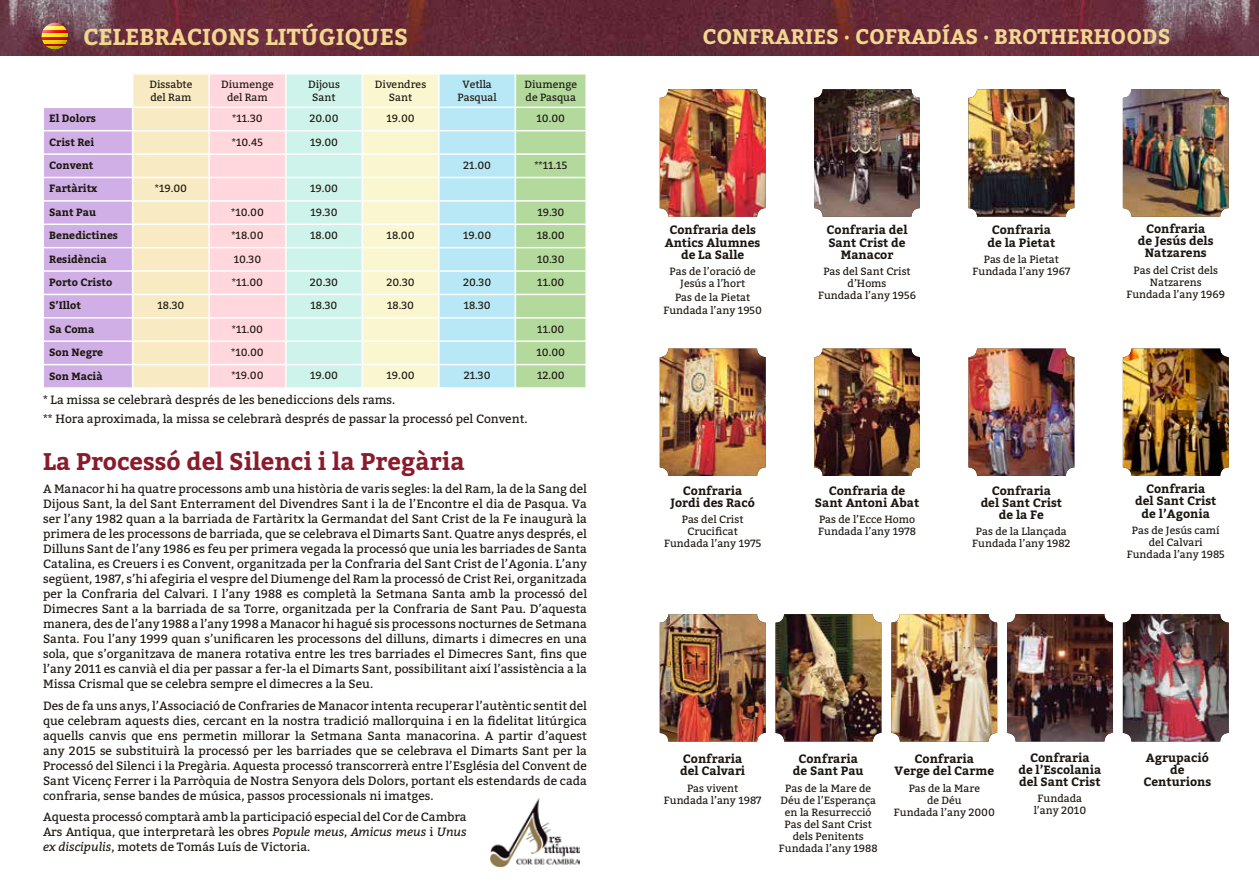
<style>
.page{position:relative;width:1259px;height:893px;background:#fff}
.page>*{position:absolute;margin:0;border:0;box-sizing:border-box;transform-origin:0 0}
.t1{font:700 24px "Bitter";color:#891c2c}
.t2{font:700 22.95px "Bitter";color:#f2d790}
.t3{font:700 21px "Bitter";color:#f2d790}
.t4{font:12px/15px "Bitter";color:#1b160f;text-align:justify}
.t5{font:700 12px/12.3px "Bitter";color:#1b160f;text-align:center}
.t6{font:10.5px/12px "Bitter";color:#1b160f;text-align:center}
.t7{font:700 10.5px "Bitter";color:#1b160f}
.s1{font-style:italic}
</style>
<div class="page">
<img style="left:0;top:0;width:1259px;height:55px">
<svg style="left:40px;top:21px;width:28px;height:29px"></svg>
<svg style="left:43px;top:74px;width:543px;height:313px;background:#dee1d9"></svg>
<hr style="left:515px;top:364px;width:72px;height:1px;background:#fff">
<hr style="left:514px;top:365px;width:2px;height:22px;background:#fff">
<hr style="left:585px;top:365px;width:2px;height:22px;background:#fff">
<img style="left:660px;top:614px;width:105px;height:127px">
<img style="left:775px;top:614px;width:106px;height:127px">
<img style="left:891px;top:614px;width:106px;height:127px">
<img style="left:1007px;top:614px;width:106px;height:127px">
<img style="left:1123px;top:614px;width:105px;height:127px">
<img style="left:660px;top:349px;width:105px;height:127px">
<img style="left:814px;top:349px;width:106px;height:127px">
<img style="left:968px;top:349px;width:106px;height:127px">
<img style="left:1123px;top:349px;width:105px;height:127px">
<img style="left:660px;top:89px;width:105px;height:128px">
<img style="left:814px;top:89px;width:106px;height:128px">
<img style="left:968px;top:89px;width:106px;height:128px">
<img style="left:1123px;top:89px;width:105px;height:128px">
<img style="left:490px;top:798px;width:89px;height:69px">
<h2 class="t2" style="left:83px;top:22px;width:326px">CELEBRACIONS LITÚGIQUES</h2>
<p class="t6" style="left:149px;top:77px;width:44px;line-height:13.5px;text-align:left">Dissabte del Ram</p>
<p class="t6" style="left:221px;top:77px;width:54px;line-height:13.5px">Diumenge del Ram</p>
<p class="t6" style="left:308px;top:77px;width:33px;line-height:13.5px">Dijous<br>Sant</p>
<p class="t6" style="left:375px;top:77px;width:53px;line-height:13.5px">Divendres<br>Sant</p>
<p class="t6" style="left:457px;top:77px;width:41px;line-height:13.5px">Vetlla<br>Pasqual</p>
<p class="t6" style="left:524px;top:77px;width:54px;line-height:13.5px;text-align:left">Diumenge de Pasqua</p>
<p class="t7" style="left:49px;top:112px;width:48px">El Dolors</p>
<p class="t6" style="left:232px;top:113px;width:32px">*11.30</p>
<p class="t6" style="left:309px;top:113px;width:31px">20.00</p>
<p class="t6" style="left:386px;top:113px;width:29px">19.00</p>
<p class="t6" style="left:536px;top:113px;width:30px">10.00</p>
<p class="t7" style="left:49px;top:135px;width:46px">Crist Rei</p>
<p class="t6" style="left:232px;top:136px;width:33px">*10.45</p>
<p class="t6" style="left:310px;top:136px;width:29px">19.00</p>
<p class="t7" style="left:49px;top:158px;width:46px">Convent</p>
<p class="t6" style="left:463px;top:159px;width:29px">21.00</p>
<p class="t6" style="left:534px;top:159px;width:34px">**11.15</p>
<p class="t7" style="left:49px;top:182px;width:50px">Fartàritx</p>
<p class="t6" style="left:155px;top:183px;width:34px">*19.00</p>
<p class="t6" style="left:310px;top:183px;width:29px">19.00</p>
<p class="t7" style="left:49px;top:205px;width:48px">Sant Pau</p>
<p class="t6" style="left:231px;top:206px;width:34px">*10.00</p>
<p class="t6" style="left:310px;top:206px;width:28px">19.30</p>
<p class="t6" style="left:537px;top:206px;width:28px">19.30</p>
<p class="t7" style="left:49px;top:229px;width:70px">Benedictines</p>
<p class="t6" style="left:231px;top:230px;width:34px">*18.00</p>
<p class="t6" style="left:310px;top:230px;width:29px">18.00</p>
<p class="t6" style="left:387px;top:230px;width:29px">18.00</p>
<p class="t6" style="left:463px;top:230px;width:29px">19.00</p>
<p class="t6" style="left:537px;top:230px;width:29px">18.00</p>
<p class="t7" style="left:49px;top:252px;width:59px">Residència</p>
<p class="t6" style="left:234px;top:253px;width:29px">10.30</p>
<p class="t6" style="left:537px;top:253px;width:29px">10.30</p>
<p class="t7" style="left:49px;top:275px;width:65px">Porto Cristo</p>
<p class="t6" style="left:232px;top:276px;width:33px">*11.00</p>
<p class="t6" style="left:310px;top:276px;width:30px">20.30</p>
<p class="t6" style="left:386px;top:276px;width:30px">20.30</p>
<p class="t6" style="left:463px;top:276px;width:30px">20.30</p>
<p class="t6" style="left:537px;top:276px;width:29px">11.00</p>
<p class="t7" style="left:49px;top:299px;width:33px">S’Illot</p>
<p class="t6" style="left:157px;top:300px;width:28px">18.30</p>
<p class="t6" style="left:310px;top:300px;width:28px">18.30</p>
<p class="t6" style="left:387px;top:300px;width:28px">18.30</p>
<p class="t6" style="left:464px;top:300px;width:28px">18.30</p>
<p class="t7" style="left:49px;top:322px;width:47px">Sa Coma</p>
<p class="t6" style="left:232px;top:323px;width:33px">*11.00</p>
<p class="t6" style="left:537px;top:323px;width:29px">11.00</p>
<p class="t7" style="left:49px;top:346px;width:55px">Son Negre</p>
<p class="t6" style="left:231px;top:346px;width:34px">*10.00</p>
<p class="t6" style="left:536px;top:346px;width:30px">10.00</p>
<p class="t7" style="left:49px;top:369px;width:55px">Son Macià</p>
<p class="t6" style="left:231px;top:370px;width:34px">*19.00</p>
<p class="t6" style="left:310px;top:370px;width:29px">19.00</p>
<p class="t6" style="left:386px;top:370px;width:29px">19.00</p>
<p class="t6" style="left:464px;top:370px;width:28px">21.30</p>
<p class="t6" style="left:537px;top:370px;width:29px">12.00</p>
<p class="t4" style="left:43px;top:391px;width:486px;line-height:19px">* La missa se celebrarà després de les benediccions dels rams.<br>** Hora aproximada, la missa se celebrarà després de passar la processó pel Convent.</p>
<h1 class="t1" style="left:43px;top:446px;width:423px">La Processó del Silenci i la Pregària</h1>
<p class="t4" style="left:43px;top:482px;width:545px">A Manacor hi ha quatre processons amb una història de varis segles: la del Ram, la de la Sang del Dijous Sant, la del Sant Enterrament del Divendres Sant i la de l’Encontre el dia de Pasqua. Va ser l’any 1982 quan a la barriada de Fartàritx la Germandat del Sant Crist de la Fe inaugurà la primera de les processons de barriada, que se celebrava el Dimarts Sant. Quatre anys després, el Dilluns Sant de l’any 1986 es feu per primera vegada la processó que unia les barriades de Santa Catalina, es Creuers i es Convent, organitzada per la Confraria del Sant Crist de l’Agonia. L’any següent, 1987, s’hi afegiria el vespre del Diumenge del Ram la processó de Crist Rei, organitzada per la Confraria del Calvari. I l’any 1988 es completà la Setmana Santa amb la processó del Dimecres Sant a la barriada de sa Torre, organitzada per la Confraria de Sant Pau. D’aquesta manera, des de l’any 1988 a l’any 1998 a Manacor hi hagué sis processons nocturnes de Setmana Santa. Fou l’any 1999 quan s’unificaren les processons del dilluns, dimarts i dimecres en una sola, que s’organitzava de manera rotativa entre les tres barriades el Dimecres Sant, fins que l’any 2011 es canvià el dia per passar a fer-la el Dimarts Sant, possibilitant així l’assistència a la Missa Crismal que se celebra sempre el dimecres a la Seu.</p>
<p class="t4" style="left:43px;top:698px;width:545px">Des de fa uns anys, l’Associació de Confraries de Manacor intenta recuperar l’autèntic sentit del que celebram aquests dies, cercant en la nostra tradició mallorquina i en la fidelitat litúrgica aquells canvis que ens permetin millorar la Setmana Santa manacorina. A partir d’aquest any 2015 se substituirà la processó per les barriades que se celebrava el Dimarts Sant per la Processó del Silenci i la Pregària. Aquesta processó transcorrerà entre l’Església del Convent de Sant Vicenç Ferrer i la Parròquia de Nostra Senyora dels Dolors, portant els estendards de cada confraria, sense bandes de música, passos processionals ni imatges.</p>
<p class="t4" style="left:43px;top:809px;width:425px">Aquesta processó comptarà amb la participació especial del Cor de Cambra Ars Antiqua, que interpretarà les obres <span class="s1">Popule meus</span>, <span class="s1">Amicus meus</span> i <span class="s1">Unus ex discipulis</span>, motets de Tomás Luís de Victoria.</p>
<h3 class="t3" style="left:702px;top:22px;width:469px">CONFRARIES · COFRADÍAS · BROTHERHOODS</h3>
<p class="t5" style="left:665px;top:224px;width:97px">Confraria dels<br>Antics Alumnes de La Salle</p>
<p class="t6" style="left:669px;top:266px;width:88px">Pas de l’oració de<br>Jesús a l’hort</p>
<p class="t6" style="left:663px;top:290px;width:100px;line-height:13.5px">Pas de la Pietat<br>Fundada l’any 1950</p>
<p class="t5" style="left:826px;top:224px;width:82px">Confraria del<br>Sant Crist de<br>Manacor</p>
<p class="t6" style="left:818px;top:266px;width:100px">Pas del Sant Crist d’Homs<br>Fundada l’any 1956</p>
<p class="t5" style="left:987px;top:224px;width:69px">Confraria de la Pietat</p>
<p class="t6" style="left:972px;top:253px;width:99px">Pas de la Pietat<br>Fundada l’any 1967</p>
<p class="t5" style="left:1138px;top:223px;width:77px">Confraria de Jesús dels<br>Natzarens</p>
<p class="t6" style="left:1126px;top:264px;width:100px">Pas del Crist dels<br>Natzarens<br>Fundada l’any 1969</p>
<p class="t5" style="left:670px;top:485px;width:86px">Confraria<br>Jordi des Racó</p>
<p class="t6" style="left:664px;top:513px;width:99px">Pas del Crist<br>Crucificat<br>Fundada l’any 1975</p>
<p class="t5" style="left:815px;top:485px;width:106px">Confraria de<br>Sant Antoni Abat</p>
<p class="t6" style="left:818px;top:513px;width:99px;text-align:left">Pas de l’Ecce Homo<br>Fundada l’any 1978</p>
<p class="t5" style="left:980px;top:485px;width:83px">Confraria<br>del Sant Crist de la Fe</p>
<p class="t6" style="left:972px;top:526px;width:100px">Pas de la Llançada<br>Fundada l’any 1982</p>
<p class="t5" style="left:1135px;top:483px;width:83px">Confraria<br>del Sant Crist de l’Agonia</p>
<p class="t6" style="left:1126px;top:524px;width:99px">Pas de Jesús camí del Calvari<br>Fundada l’any 1985</p>
<p class="t5" style="left:680px;top:753px;width:67px;text-align:left">Confraria del Calvari</p>
<p class="t6" style="left:664px;top:782px;width:99px">Pas vivent<br>Fundada l’any 1987</p>
<p class="t5" style="left:793px;top:753px;width:72px">Confraria de Sant Pau</p>
<p class="t6" style="left:779px;top:782px;width:100px">Pas de la Mare de<br>Déu de l’Esperança en la Resurrecció<br>Pas del Sant Crist dels Penitents<br>Fundada l’any 1988</p>
<p class="t5" style="left:894px;top:753px;width:101px">Confraria<br>Verge del Carme</p>
<p class="t6" style="left:894px;top:782px;width:102px">Pas de la Mare<br>de Déu<br>Fundada l’any 2000</p>
<p class="t5" style="left:1018px;top:751px;width:85px">Confraria<br>de l’Escolania del Sant Crist</p>
<p class="t6" style="left:1033px;top:793px;width:54px">Fundada l’any 2010</p>
<p class="t5" style="left:1143px;top:751px;width:69px">Agrupació de<br>Centurions</p>
</div>
